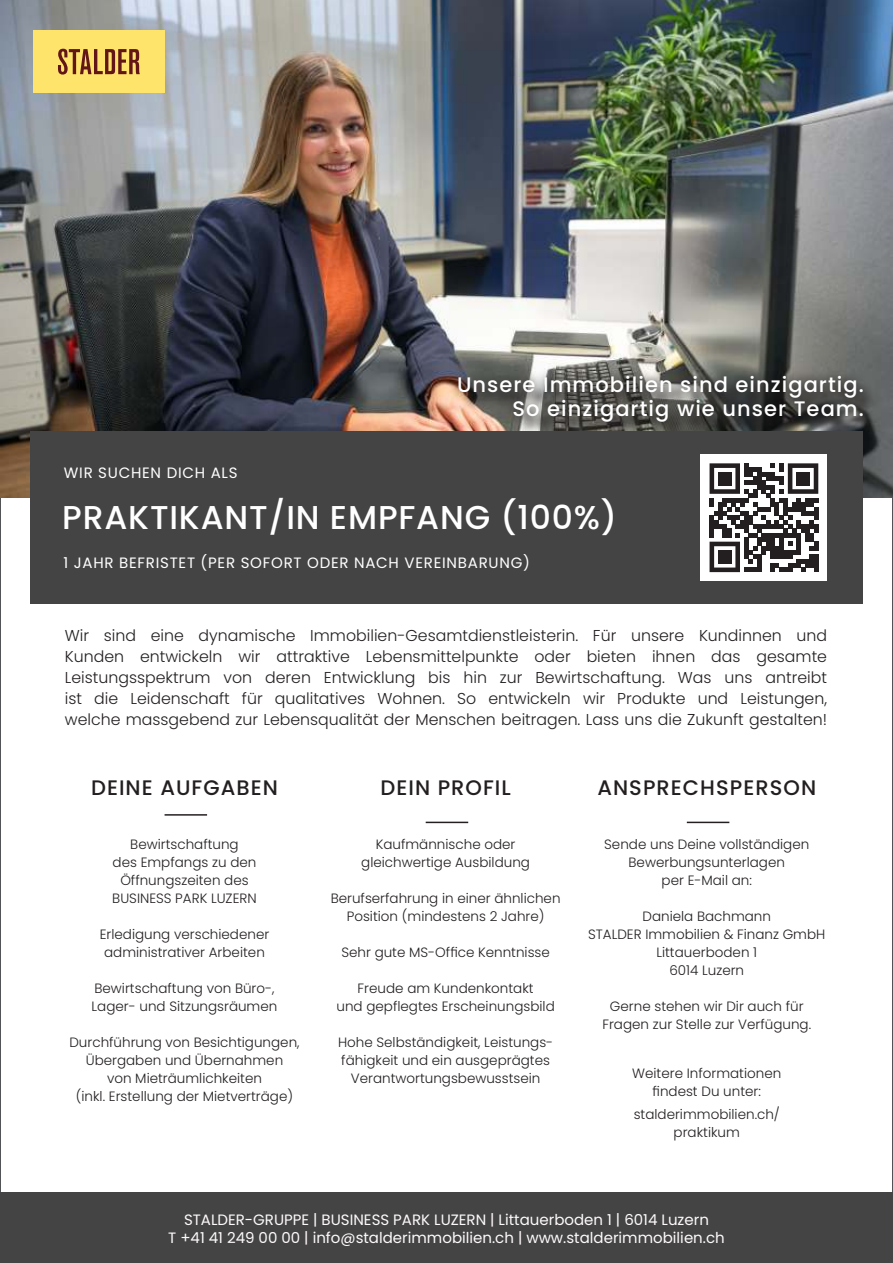
<style>
.page{position:relative;width:893px;height:1263px;background:#fff}
.page>*{position:absolute;margin:0;border:0;box-sizing:border-box;transform-origin:0 0}
.t1{font:500 33px "Poppins";letter-spacing:.025em;color:#fff}
.t2{font:500 21px/24px "Poppins";letter-spacing:.05em;color:#fff;text-align:right}
.t3{font:500 21px "Poppins";letter-spacing:.05em;color:#231f20}
.t4{font:300 15.75px/21px "Poppins";color:#231f20;text-align:justify}
.t5{font:15px/18px "Poppins";color:#fefafc;text-align:center}
.t6{font:15px "Poppins";letter-spacing:.05em;color:#fff}
.t7{font:300 13.5px/18px "Poppins";color:#231f20;text-align:center}
</style>
<div class="page">
<img style="left:0;top:0;width:893px;height:497px">
<div style="left:0;top:1193px;width:893px;height:70px;background:#444"></div>
<div style="left:33px;top:30px;width:132px;height:63px;background:#ffe46c"></div>
<svg style="left:58px;top:49px;width:82px;height:26px"></svg>
<svg style="left:461px;top:379px;width:420px;height:61px"></svg>
<svg style="left:449px;top:367px;width:423px;height:64px;background:#5b5854"></svg>
<hr style="left:165px;top:814px;width:42px;height:2px;background:#231f20">
<hr style="left:426px;top:822px;width:42px;height:1px;background:#231f20">
<hr style="left:687px;top:822px;width:42px;height:1px;background:#231f20">
<div style="left:30px;top:432px;width:833px;height:172px;background:#444"></div>
<div style="left:701px;top:455px;width:126px;height:126px;background:#fff"></div>
<svg style="left:709px;top:463px;width:109px;height:109px"></svg>
<div style="left:718px;top:472px;width:13px;height:13px;background:#231f20"></div>
<div style="left:796px;top:472px;width:14px;height:13px;background:#231f20"></div>
<div style="left:718px;top:550px;width:13px;height:13px;background:#231f20"></div>
<p class="t6" style="left:64px;top:464px;width:175px">WIR SUCHEN DICH ALS</p>
<h2 class="t2" style="left:457px;top:373px;width:408px">Unsere Immobilien sind einzigartig.<br>So einzigartig wie unser Team.</h2>
<h1 class="t1" style="left:62px;top:498px;width:556px">PRAKTIKANT/IN EMPFANG (100%)</h1>
<p class="t6" style="left:64px;top:554px;width:468px">1 JAHR BEFRISTET (PER SOFORT ODER NACH VEREINBARUNG)</p>
<p class="t4" style="left:65px;top:625px;width:764px">Wir sind eine dynamische Immobilien-Gesamtdienstleisterin. Für unsere Kundinnen und Kunden entwickeln wir attraktive Lebensmittelpunkte oder bieten ihnen das gesamte Leistungsspektrum von deren Entwicklung bis hin zur Bewirtschaftung. Was uns antreibt ist die Leidenschaft für qualitatives Wohnen. So entwickeln wir Produkte und Leistungen, welche massgebend zur Lebensqualität der Menschen beitragen. Lass uns die Zukunft gestalten!</p>
<h2 class="t3" style="left:91px;top:775px;width:188px">DEINE AUFGABEN</h2>
<p class="t7" style="left:112px;top:835px;width:146px">Bewirtschaftung<br>des Empfangs zu den<br>Öffnungszeiten des<br>BUSINESS PARK LUZERN</p>
<p class="t7" style="left:100px;top:925px;width:171px">Erledigung verschiedener administrativer Arbeiten</p>
<p class="t7" style="left:92px;top:979px;width:187px;text-align:left">Bewirtschaftung von Büro-,<br>Lager- und Sitzungsräumen</p>
<p class="t7" style="left:69px;top:1033px;width:232px">Durchführung von Besichtigungen,<br>Übergaben und Übernahmen<br>von Mieträumlichkeiten<br>(inkl. Erstellung der Mietverträge)</p>
<h2 class="t3" style="left:380px;top:775px;width:132px">DEIN PROFIL</h2>
<h2 class="t3" style="left:597px;top:775px;width:220px">ANSPRECHSPERSON</h2>
<p class="t7" style="left:361px;top:835px;width:170px">Kaufmännische oder gleichwertige Ausbildung</p>
<p class="t7" style="left:331px;top:889px;width:231px">Berufserfahrung in einer ähnlichen<br>Position (mindestens 2 Jahre)</p>
<p class="t7" style="left:341px;top:943px;width:210px">Sehr gute MS-Office Kenntnisse</p>
<p class="t7" style="left:337px;top:979px;width:220px">Freude am Kundenkontakt<br>und gepflegtes Erscheinungsbild</p>
<p class="t7" style="left:338px;top:1033px;width:217px">Hohe Selbständigkeit, Leistungs&shy;fähigkeit und ein ausgeprägtes<br>Verantwortungsbewusstsein</p>
<p class="t7" style="left:604px;top:835px;width:207px">Sende uns Deine vollständigen<br>Bewerbungsunterlagen<br>per E-Mail an:</p>
<p class="t7" style="left:588px;top:907px;width:239px">Daniela Bachmann<br>STALDER Immobilien &amp; Finanz GmbH<br>Littauerboden 1<br>6014 Luzern</p>
<p class="t7" style="left:602px;top:997px;width:210px">Gerne stehen wir Dir auch für<br>Fragen zur Stelle zur Verfügung.</p>
<p class="t7" style="left:632px;top:1064px;width:151px">Weitere Informationen findest Du unter:</p>
<p class="t7" style="left:634px;top:1105px;width:148px">stalderimmobilien.ch/ praktikum</p>
<p class="t5" style="left:168px;top:1210px;width:558px">STALDER-GRUPPE | BUSINESS PARK LUZERN | Littauerboden 1 | 6014 Luzern<br>T +41 41 249 00 00 | info@stalderimmobilien.ch | www.stalderimmobilien.ch</p>
</div>
